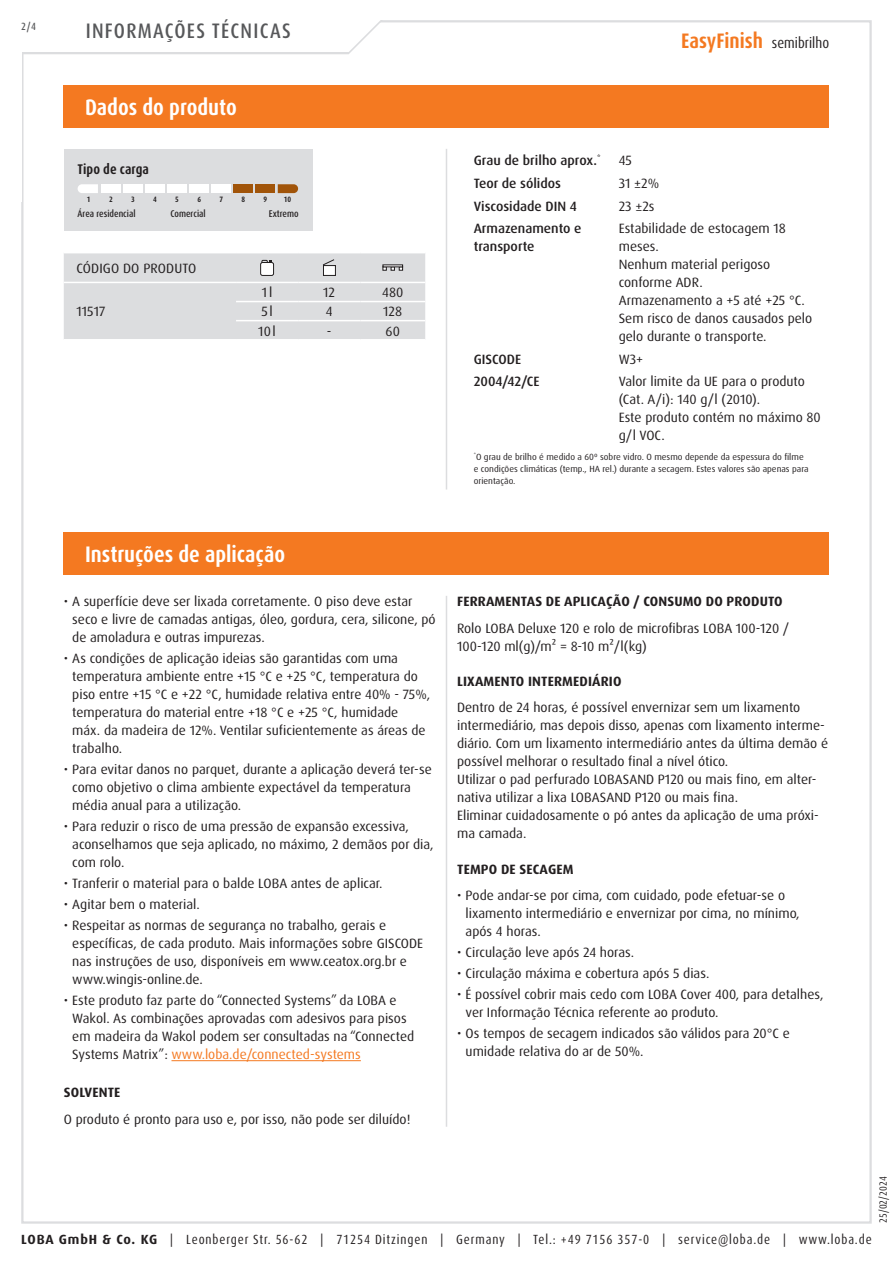
<style>
.page{position:relative;width:893px;height:1263px;background:#fff}
.page>*{position:absolute;margin:0;border:0;box-sizing:border-box;transform-origin:0 0}
.Abschnitt{font:700 condensed 22.5px "Dax Pro";color:#fff}
.t1{font:700 condensed 21px "Dax Pro";color:#f47921}
.t2{font:500 condensed 21px "Dax Pro";letter-spacing:.06em;color:#57585a}
.skala_name{font:700 condensed 14.1px "Dax Pro";color:#231f20}
.Text{font:13.5px/18px "Dax Pro";color:#231f20}
.Text_ohne_Silbentrennung{font:13.5px/18px "Dax Pro";color:#231f20}
.Text_Medium{font:500 13.5px/18px "Dax Pro";color:#231f20}
.t3{font:700 13.5px "Dax Pro";letter-spacing:.01em;color:#231f20}
.Text_zentriert{font:13.5px "Dax Pro";color:#231f20}
.Text_Großbuchstaben{font:13.5px "Dax Pro";letter-spacing:.01em;color:#231f20}
.t4{font:condensed 13.35px "Dax Pro";letter-spacing:.065em;color:#231f20}
.t5{font:condensed 10.5px "Dax Pro";color:#231f20}
.t6{font:500 condensed 10.5px "Dax Pro";color:#57585a}
.skala_desc_left{font:500 condensed 9.75px "Dax Pro";color:#231f20}
.skala_desc_middle{font:500 condensed 9.75px "Dax Pro";color:#231f20}
.skala_desc_right{font:500 condensed 9.75px "Dax Pro";color:#231f20}
.Footnote{font:9px/12px "Dax Pro";color:#231f20}
.skala_number{font:700 condensed 7.8px "Dax Pro";color:#231f20}
.s1{font-weight:400;font-size:15px;color:#231f20}
.s2{color:#f47921}
.s3{font-weight:700;font-stretch:normal}
</style>
<div class="page">
<svg style="left:22px;top:20px;width:410px;height:35px"></svg>
<hr style="left:171px;top:1060px;width:190px;height:1px;background:#f47921">
<hr style="left:446px;top:596px;width:1px;height:531px;background:#dcdddf">
<div style="left:64px;top:532px;width:765px;height:43px;background:#f47921"></div>
<hr style="left:446px;top:149px;width:1px;height:340px;background:#dcdddf">
<svg style="left:64px;top:253px;width:361px;height:86px;background:#dcdddf"></svg>
<div style="left:64px;top:149px;width:249px;height:82px;background:#dcdddf"></div>
<svg style="left:78px;top:184px;width:20px;height:9px"></svg>
<div style="left:101px;top:184px;width:20px;height:9px;background:#fff"></div>
<div style="left:123px;top:184px;width:20px;height:9px;background:#fff"></div>
<div style="left:145px;top:184px;width:20px;height:9px;background:#fff"></div>
<div style="left:167px;top:184px;width:20px;height:9px;background:#fff"></div>
<div style="left:189px;top:184px;width:20px;height:9px;background:#fff"></div>
<div style="left:212px;top:184px;width:19px;height:9px;background:#fff"></div>
<div style="left:234px;top:184px;width:19px;height:9px;background:#a15409"></div>
<div style="left:256px;top:184px;width:19px;height:9px;background:#a15409"></div>
<svg style="left:278px;top:184px;width:20px;height:9px"></svg>
<div style="left:64px;top:85px;width:765px;height:43px;background:#f47921"></div>
<p class="t6" style="left:21px;top:19px;width:16px">2/4</p>
<h2 class="t2" style="left:86px;top:17px;width:207px">INFORMAÇÕES TÉCNICAS</h2>
<p class="Abschnitt" style="left:85px;top:93px;width:153px">Dados do produto</p>
<p class="skala_name" style="left:78px;top:160px;width:73px">Tipo de carga</p>
<p class="skala_number" style="left:87px;top:194px;width:5px">1</p>
<p class="skala_number" style="left:109px;top:194px;width:5px">2</p>
<p class="skala_number" style="left:131px;top:194px;width:5px">3</p>
<p class="skala_number" style="left:153px;top:194px;width:5px">4</p>
<p class="skala_number" style="left:175px;top:194px;width:5px">5</p>
<p class="skala_number" style="left:197px;top:194px;width:5px">6</p>
<p class="skala_number" style="left:219px;top:194px;width:5px">7</p>
<p class="skala_number" style="left:241px;top:194px;width:5px">8</p>
<p class="skala_number" style="left:264px;top:194px;width:5px">9</p>
<p class="skala_number" style="left:284px;top:194px;width:9px">10</p>
<p class="skala_desc_left" style="left:78px;top:207px;width:59px">Área residencial</p>
<p class="skala_desc_middle" style="left:171px;top:207px;width:37px">Comercial</p>
<p class="skala_desc_right" style="left:269px;top:207px;width:31px">Extremo</p>
<p class="Text_Großbuchstaben" style="left:77px;top:259px;width:121px">CÓDIGO DO PRODUTO</p>
<p class="Text" style="left:77px;top:303px;width:30px">11517</p>
<p class="Text_zentriert" style="left:262px;top:284px;width:12px">1l</p>
<p class="Text_zentriert" style="left:323px;top:284px;width:13px">12</p>
<p class="Text_zentriert" style="left:382px;top:284px;width:22px">480</p>
<p class="Text_zentriert" style="left:261px;top:303px;width:13px">5l</p>
<p class="Text_zentriert" style="left:326px;top:303px;width:8px">4</p>
<p class="Text_zentriert" style="left:383px;top:303px;width:20px">128</p>
<p class="Text_zentriert" style="left:258px;top:322px;width:19px">10l</p>
<p class="Text_zentriert" style="left:327px;top:322px;width:6px">-</p>
<p class="Text_zentriert" style="left:386px;top:322px;width:16px">60</p>
<h2 class="t1" style="left:681px;top:28px;width:150px">EasyFinish <span class="s1">semibrilho</span></h2>
<p class="Text_Medium" style="left:474px;top:152px;width:128px">Grau de brilho aprox.<sup>*</sup></p>
<p class="Text_ohne_Silbentrennung" style="left:619px;top:152px;width:15px">45</p>
<p class="Text_Medium" style="left:474px;top:174px;width:89px">Teor de sólidos</p>
<p class="Text_ohne_Silbentrennung" style="left:619px;top:174px;width:42px">31 ±2%</p>
<p class="Text_Medium" style="left:474px;top:197px;width:105px">Viscosidade DIN 4</p>
<p class="Text_ohne_Silbentrennung" style="left:619px;top:197px;width:37px">23 ±2s</p>
<p class="Text_Medium" style="left:474px;top:220px;width:109px">Armazenamento e transporte</p>
<p class="Text_ohne_Silbentrennung" style="left:619px;top:220px;width:169px">Estabilidade de estocagem 18 meses.</p>
<p class="Text_ohne_Silbentrennung" style="left:619px;top:256px;width:153px">Nenhum material perigoso conforme ADR.</p>
<p class="Text_ohne_Silbentrennung" style="left:619px;top:292px;width:195px">Armazenamento a +5 até +25 °C.<br>Sem risco de danos causados pelo gelo durante o transporte.</p>
<p class="Text_Medium" style="left:474px;top:350px;width:49px">GISCODE</p>
<p class="Text_ohne_Silbentrennung" style="left:619px;top:350px;width:26px">W3+</p>
<p class="Text_Medium" style="left:474px;top:373px;width:67px">2004/42/CE</p>
<p class="Text_ohne_Silbentrennung" style="left:619px;top:373px;width:188px">Valor limite da UE para o produto (Cat. A/i): 140 g/l (2010).</p>
<p class="Text_ohne_Silbentrennung" style="left:619px;top:409px;width:204px">Este produto contém no máximo 80 g/l VOC.</p>
<p class="Footnote" style="left:474px;top:450px;width:336px"><sup>*</sup>O grau de brilho é medido a 60º sobre vidro. O mesmo depende da espessura do filme e condições climáticas (temp., HA rel.) durante a secagem. Estes valores são apenas para orientação.</p>
<p class="Abschnitt" style="left:85px;top:540px;width:202px">Instruções de aplicação</p>
<p class="Text" style="left:72px;top:593px;width:365px;text-indent:-9px">• A superfície deve ser lixada corretamente. O piso deve estar seco e livre de camadas antigas, óleo, gordura, cera, silicone, pó de amoladura e outras impurezas.</p>
<p class="Text" style="left:72px;top:650px;width:360px;text-indent:-9px">• As condições de aplicação ideias são garantidas com uma temperatura ambiente entre +15 °C e +25 °C, temperatura do piso entre +15 °C e +22 °C, humidade relativa entre 40% - 75%, temperatura do material entre +18 °C e +25 °C, humidade<br>máx. da madeira de 12%. Ventilar suficientemente as áreas de trabalho.</p>
<p class="Text" style="left:72px;top:761px;width:361px;text-indent:-9px">• Para evitar danos no parquet, durante a aplicação deverá ter-se como objetivo o clima ambiente expectável da temperatura média anual para a utilização.</p>
<p class="Text" style="left:72px;top:818px;width:363px;text-indent:-9px">• Para reduzir o risco de uma pressão de expansão excessiva, aconselhamos que seja aplicado, no máximo, 2 demãos por dia, com rolo.</p>
<p class="Text" style="left:64px;top:875px;width:320px">• Tranferir o material para o balde LOBA antes de aplicar.</p>
<p class="Text" style="left:64px;top:896px;width:137px">• Agitar bem o material.</p>
<p class="Text" style="left:72px;top:917px;width:352px;text-indent:-9px">• Respeitar as normas de segurança no trabalho, gerais e específicas, de cada produto. Mais informações sobre GISCODE nas instruções de uso, disponíveis em www.ceatox.org.br e www.wingis-online.de.</p>
<p class="Text" style="left:72px;top:992px;width:343px;text-indent:-9px">• Este produto faz parte do “Connected Systems” da LOBA e Wakol. As combinações aprovadas com adesivos para pisos em madeira da Wakol podem ser consultadas na “Connected Systems Matrix”: <span class="s2">www.loba.de/connected-systems</span></p>
<p class="t3" style="left:64px;top:1084px;width:58px">SOLVENTE</p>
<p class="Text" style="left:64px;top:1110px;width:348px">O produto é pronto para uso e, por isso, não pode ser diluído!</p>
<p class="t3" style="left:457px;top:593px;width:327px">FERRAMENTAS DE APLICAÇÃO / CONSUMO DO PRODUTO</p>
<p class="Text" style="left:457px;top:619px;width:333px">Rolo LOBA Deluxe 120 e rolo de microfibras LOBA 100-120 /<br>100-120 ml(g)/m² = 8-10 m²/l(kg)</p>
<p class="t3" style="left:457px;top:672px;width:166px">LIXAMENTO INTERMEDIÁRIO</p>
<p class="Text" style="left:457px;top:699px;width:373px">Dentro de 24 horas, é possível envernizar sem um lixamento intermediário, mas depois disso, apenas com lixamento interme&shy;diário. Com um lixamento intermediário antes da última demão é possível melhorar o resultado final a nível ótico.</p>
<p class="Text" style="left:457px;top:771px;width:361px">Utilizar o pad perfurado LOBASAND P120 ou mais fino, em alter&shy;nativa utilizar a lixa LOBASAND P120 ou mais fina.</p>
<p class="Text" style="left:457px;top:807px;width:363px">Eliminar cuidadosamente o pó antes da aplicação de uma próxi&shy;ma camada.</p>
<p class="t3" style="left:457px;top:860px;width:118px">TEMPO DE SECAGEM</p>
<p class="Text" style="left:466px;top:886px;width:336px;text-indent:-9px">• Pode andar-se por cima, com cuidado, pode efetuar-se o lixamento intermediário e envernizar por cima, no mínimo, após 4 horas.</p>
<p class="Text" style="left:457px;top:943px;width:179px">• Circulação leve após 24 horas.</p>
<p class="Text" style="left:457px;top:964px;width:254px">• Circulação máxima e cobertura após 5 dias.</p>
<p class="Text" style="left:466px;top:985px;width:359px;text-indent:-9px">• É possível cobrir mais cedo com LOBA Cover 400, para detalhes, ver Informação Técnica referente ao produto.</p>
<p class="Text" style="left:466px;top:1024px;width:326px;text-indent:-9px">• Os tempos de secagem indicados são válidos para 20°C e umidade relativa do ar de 50%.</p>
<p class="t5" style="left:876px;top:1222px;width:48px;rotate:-90deg">25/02/2024</p>
<p class="t4" style="left:21px;top:1230px;width:852px"><span class="s3">LOBA GmbH &amp; Co. KG</span> | Leonberger Str. 56-62 | 71254 Ditzingen | Germany | Tel.: +49 7156 357-0 | service@loba.de | www.loba.de</p>
</div>
